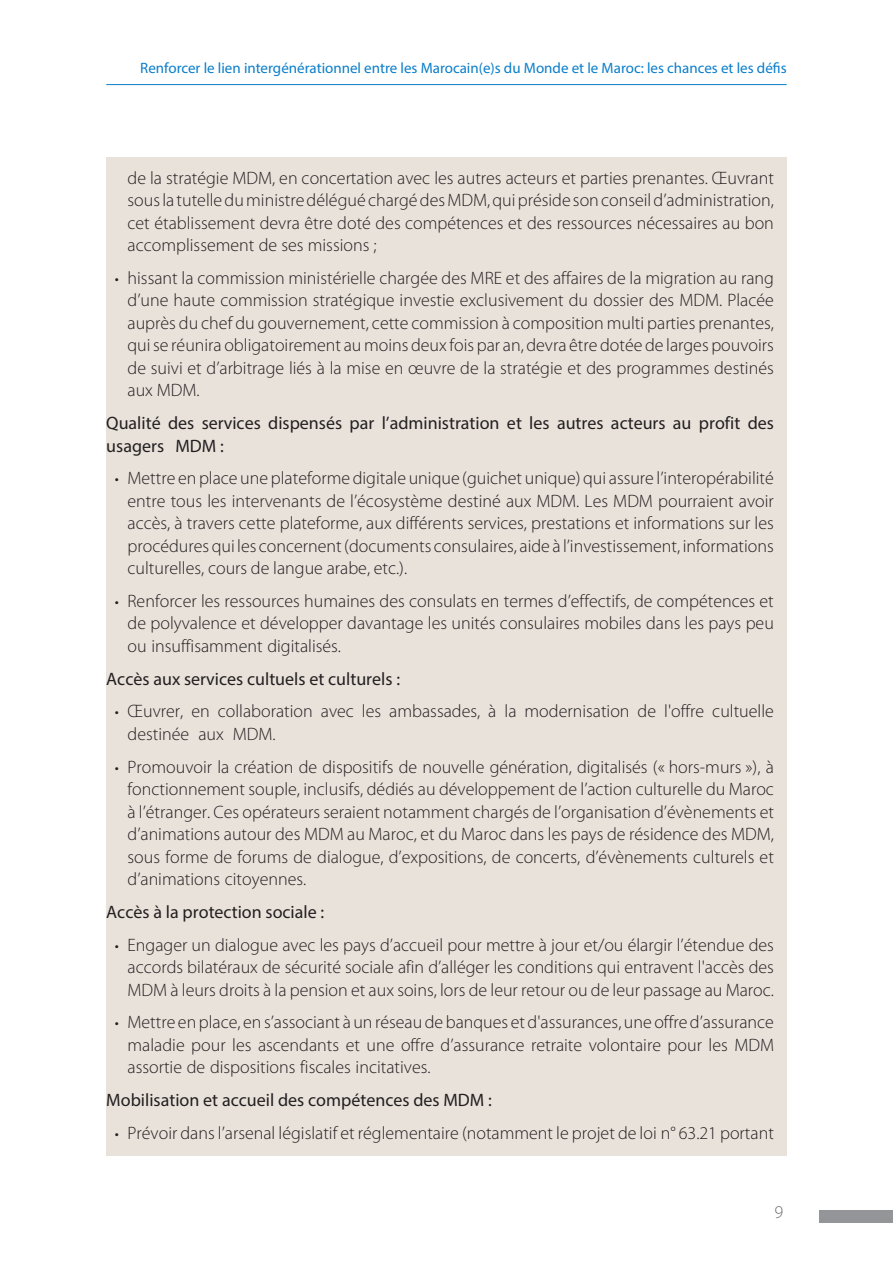
<style>
.page{position:relative;width:893px;height:1263px;background:#fff}
.page>*{position:absolute;margin:0;border:0;box-sizing:border-box;transform-origin:0 0}
.t1{font:300 18px/22.5px "Myriad Pro";color:#231f20;text-align:justify}
.t2{font:18px/22.5px "Myriad Pro";color:#231f20}
.t3{font:300 18px "Myriad Pro";color:#6c6d70}
.t4{font:15px "Myriad Pro";color:#0a7eca}
.s1{font-size:16.5px}
</style>
<div class="page">
<hr style="left:106px;top:84px;width:681px;height:1px;background:#0a7eca">
<div style="left:819px;top:1210px;width:74px;height:13px;background:#939598"></div>
<div style="left:106px;top:157px;width:681px;height:111px;background:#e9e2db"></div>
<div style="left:106px;top:258px;width:681px;height:156px;background:#e9e2db"></div>
<div style="left:106px;top:403px;width:681px;height:66px;background:#e9e2db"></div>
<div style="left:106px;top:458px;width:681px;height:133px;background:#e9e2db"></div>
<div style="left:106px;top:581px;width:681px;height:88px;background:#e9e2db"></div>
<div style="left:106px;top:658px;width:681px;height:44px;background:#e9e2db"></div>
<div style="left:106px;top:691px;width:681px;height:66px;background:#e9e2db"></div>
<div style="left:106px;top:746px;width:681px;height:156px;background:#e9e2db"></div>
<div style="left:106px;top:891px;width:681px;height:44px;background:#e9e2db"></div>
<div style="left:106px;top:924px;width:681px;height:89px;background:#e9e2db"></div>
<div style="left:106px;top:1002px;width:681px;height:88px;background:#e9e2db"></div>
<div style="left:106px;top:1080px;width:681px;height:43px;background:#e9e2db"></div>
<div style="left:106px;top:1112px;width:681px;height:44px;background:#e9e2db"></div>
<p class="t4" style="left:140px;top:59px;width:648px">Renforcer le lien intergénérationnel entre les Marocain(e)s du Monde et le Maroc: les chances et les défis</p>
<p class="t1" style="left:128px;top:167px;width:648px">de la stratégie MDM, en concertation avec les autres acteurs et parties prenantes. Œuvrant sous la tutelle du ministre délégué chargé des MDM, qui préside son conseil d’administration, cet établissement devra être doté des compétences et des ressources nécessaires au bon accomplissement de ses missions ;</p>
<p class="t1" style="left:128px;top:267px;width:648px;text-indent:-13px"><span class="s1">•</span> hissant la commission ministérielle chargée des MRE et des affaires de la migration au rang d’une haute commission stratégique investie exclusivement du dossier des MDM. Placée auprès du chef du gouvernement, cette commission à composition multi parties prenantes, qui se réunira obligatoirement au moins deux fois par an, devra être dotée de larges pouvoirs de suivi et d’arbitrage liés à la mise en œuvre de la stratégie et des programmes destinés aux MDM.</p>
<p class="t2" style="left:106px;top:411px;width:669px">Qualité des services dispensés par l’administration et les autres acteurs au profit des usagers MDM :</p>
<p class="t1" style="left:128px;top:467px;width:648px;text-indent:-13px"><span class="s1">•</span> Mettre en place une plateforme digitale unique (guichet unique) qui assure l’interopérabilité entre tous les intervenants de l’écosystème destiné aux MDM. Les MDM pourraient avoir accès, à travers cette plateforme, aux différents services, prestations et informations sur les procédures qui les concernent (documents consulaires, aide à l’investissement, informations culturelles, cours de langue arabe, etc.).</p>
<p class="t1" style="left:128px;top:590px;width:648px;text-indent:-13px"><span class="s1">•</span> Renforcer les ressources humaines des consulats en termes d’effectifs, de compétences et de polyvalence et développer davantage les unités consulaires mobiles dans les pays peu ou insuffisamment digitalisés.</p>
<p class="t2" style="left:106px;top:667px;width:295px">Accès aux services cultuels et culturels :</p>
<p class="t1" style="left:128px;top:700px;width:648px;text-indent:-13px"><span class="s1">•</span> Œuvrer, en collaboration avec les ambassades, à la modernisation de l'offre cultuelle destinée aux MDM.</p>
<p class="t1" style="left:128px;top:756px;width:648px;text-indent:-13px"><span class="s1">•</span> Promouvoir la création de dispositifs de nouvelle génération, digitalisés (« hors-murs »), à fonctionnement souple, inclusifs, dédiés au développement de l’action culturelle du Maroc à l’étranger. Ces opérateurs seraient notamment chargés de l’organisation d’évènements et d’animations autour des MDM au Maroc, et du Maroc dans les pays de résidence des MDM, sous forme de forums de dialogue, d’expositions, de concerts, d’évènements culturels et d’animations citoyennes.</p>
<p class="t2" style="left:106px;top:900px;width:220px">Accès à la protection sociale :</p>
<p class="t1" style="left:128px;top:933px;width:648px;text-indent:-13px"><span class="s1">•</span> Engager un dialogue avec les pays d’accueil pour mettre à jour et/ou élargir l’étendue des accords bilatéraux de sécurité sociale afin d’alléger les conditions qui entravent l'accès des MDM à leurs droits à la pension et aux soins, lors de leur retour ou de leur passage au Maroc.</p>
<p class="t1" style="left:128px;top:1011px;width:648px;text-indent:-13px"><span class="s1">•</span> Mettre en place, en s’associant à un réseau de banques et d'assurances, une offre d’assurance maladie pour les ascendants et une offre d’assurance retraite volontaire pour les MDM assortie de dispositions fiscales incitatives.</p>
<p class="t2" style="left:106px;top:1088px;width:387px">Mobilisation et accueil des compétences des MDM :</p>
<p class="t1" style="left:115px;top:1122px;width:660px"><span class="s1">•</span> Prévoir dans l’arsenal législatif et réglementaire (notamment le projet de loi n° 63.21 portant</p>
<p class="t3" style="left:774px;top:1202px;width:10px">9</p>
</div>
